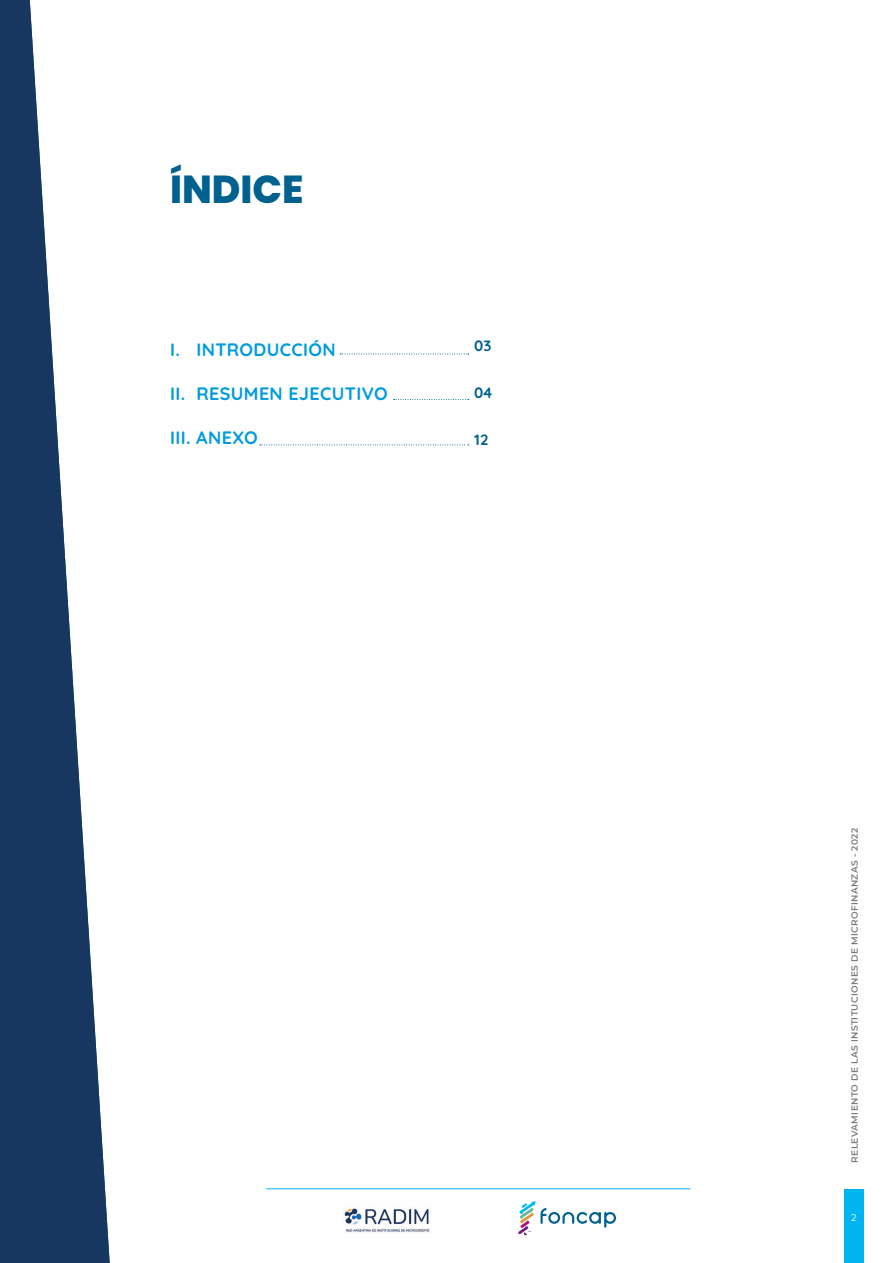
<style>
.page{position:relative;width:893px;height:1263px;background:#fff}
.page>*{position:absolute;margin:0;border:0;box-sizing:border-box;transform-origin:0 0}
.t1{font:800 39px "Poppins";color:#01618e}
.t2{font:700 18px "Quicksand";letter-spacing:.02em;color:#009bdc}
.t3{font:700 15px "Quicksand";color:#01618e}
.t4{font:9.75px "Montserrat";color:#fff}
.t5{font:600 9px "Montserrat";letter-spacing:.04em;color:#787a7d}
</style>
<div class="page">
<div style="left:844px;top:1189px;width:20px;height:74px;background:#00b4ef"></div>
<svg style="left:518px;top:1201px;width:98px;height:34px"></svg>
<img style="left:344px;top:1208px;width:86px;height:25px">
<hr style="left:266px;top:1188px;width:424px;height:1px;background:#00b4ef">
<svg style="left:0;top:0;width:110px;height:1263px;fill:#173660"></svg>
<svg style="left:340px;top:354px;width:129px;height:1px"></svg>
<svg style="left:260px;top:444px;width:209px;height:1px"></svg>
<svg style="left:394px;top:399px;width:75px;height:1px"></svg>
<h1 class="t1" style="left:170px;top:166px;width:135px">ÍNDICE</h1>
<h2 class="t2" style="left:170px;top:336px;width:167px">I. INTRODUCCIÓN</h2>
<h2 class="t2" style="left:170px;top:380px;width:219px">II. RESUMEN EJECUTIVO</h2>
<h2 class="t2" style="left:170px;top:424px;width:89px">III. ANEXO</h2>
<h3 class="t3" style="left:474px;top:334px;width:19px">03</h3>
<h3 class="t3" style="left:474px;top:381px;width:20px">04</h3>
<h3 class="t3" style="left:474px;top:428px;width:16px">12</h3>
<p class="t5" style="left:848px;top:1163px;width:336px;rotate:-90deg">RELEVAMIENTO DE LAS INSTITUCIONES DE MICROFINANZAS - 2022</p>
<p class="t4" style="left:851px;top:1211px;width:7px">2</p>
</div>
